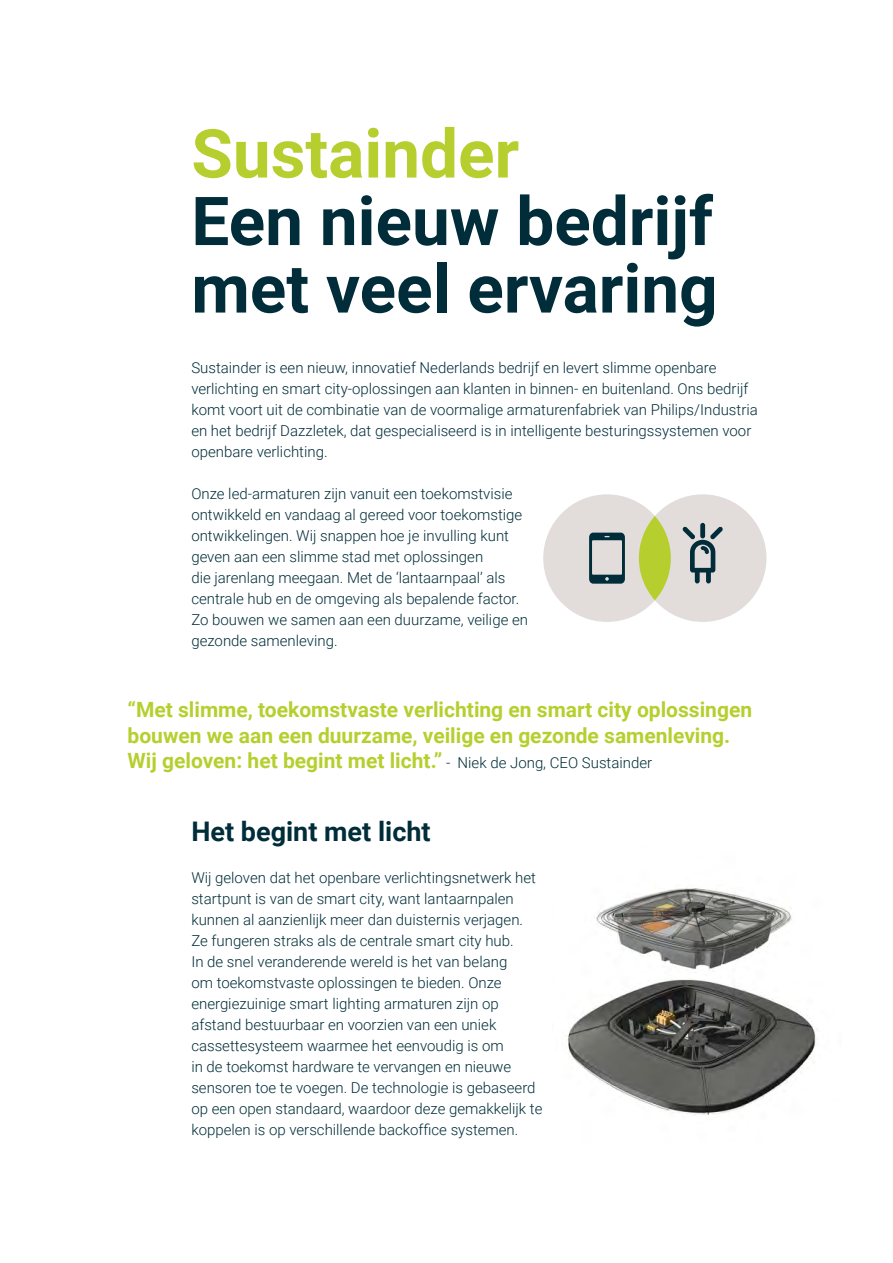
<style>
.page{position:relative;width:893px;height:1263px;background:#fff}
.page>*{position:absolute;margin:0;border:0;box-sizing:border-box;transform-origin:0 0}
.t1{font:700 67.5px/67.5px "Roboto";color:#002d39}
.t2{font:700 67.5px "Roboto";color:#b6cf2f}
.t3{font:700 27px "Roboto";color:#002d39}
.t4{font:700 21px/25.5px "Roboto";color:#b6cf2f}
.t5{font:300 15px/21px "Roboto";color:#002d39}
.s1{font-weight:300;font-size:15px;color:#002d39}
</style>
<div class="page">
<div style="left:543px;top:494px;width:128px;height:128px;background:#e2ddda;border-radius:50%"></div>
<svg style="left:589px;top:533px;width:36px;height:51px"></svg>
<div style="left:639px;top:494px;width:127px;height:128px;background:#e2ddda;border-radius:50%"></div>
<div style="left:639px;top:516px;width:32px;height:84px;background:#b6cf2f;border-radius:50%"></div>
<div style="left:695px;top:570px;width:5px;height:13px;background:#002d39;border-radius:2px"></div>
<div style="left:700px;top:523px;width:5px;height:15px;background:#002d39;border-radius:2px"></div>
<div style="left:706px;top:570px;width:5px;height:13px;background:#002d39;border-radius:2px"></div>
<svg style="left:682px;top:527px;width:41px;height:45px"></svg>
<img style="left:565px;top:887px;width:252px;height:228px">
<p class="t2" style="left:191px;top:106px;width:329px">Sustainder</p>
<p class="t1" style="left:191px;top:185px;width:528px">Een nieuw bedrijf met veel ervaring</p>
<p class="t5" style="left:191px;top:356px;width:568px">Sustainder is een nieuw, innovatief Nederlands bedrijf en levert slimme openbare verlichting en smart city-oplossingen aan klanten in binnen- en buitenland. Ons bedrijf komt voort uit de combinatie van de voormalige armaturenfabriek van Philips/Industria en het bedrijf Dazzletek, dat gespecialiseerd is in intelligente besturingssystemen voor openbare verlichting.</p>
<p class="t5" style="left:191px;top:482px;width:338px">Onze led-armaturen zijn vanuit een toekomstvisie ontwikkeld en vandaag al gereed voor toekomstige ontwikkelingen. Wij snappen hoe je invulling kunt geven aan een slimme stad met oplossingen<br>die jarenlang meegaan. Met de ‘lantaarnpaal’ als centrale hub en de omgeving als bepalende factor.<br>Zo bouwen we samen aan een duurzame, veilige en gezonde samenleving.</p>
<p class="t4" style="left:128px;top:696px;width:626px">“Met slimme, toekomstvaste verlichting en smart city oplossingen bouwen we aan een duurzame, veilige en gezonde samenleving.</p>
<p class="t4" style="left:128px;top:747px;width:526px">Wij geloven: het begint met licht.” <span class="s1">- Niek de Jong, CEO Sustainder</span></p>
<p class="t3" style="left:191px;top:812px;width:241px">Het begint met licht</p>
<p class="t5" style="left:191px;top:866px;width:353px">Wij geloven dat het openbare verlichtingsnetwerk het startpunt is van de smart city, want lantaarnpalen kunnen al aanzienlijk meer dan duisternis verjagen.<br>Ze fungeren straks als de centrale smart city hub.<br>In de snel veranderende wereld is het van belang<br>om toekomstvaste oplossingen te bieden. Onze energiezuinige smart lighting armaturen zijn op afstand bestuurbaar en voorzien van een uniek cassettesysteem waarmee het eenvoudig is om<br>in de toekomst hardware te vervangen en nieuwe sensoren toe te voegen. De technologie is gebaseerd op een open standaard, waardoor deze gemakkelijk te koppelen is op verschillende backoffice systemen.</p>
</div>
